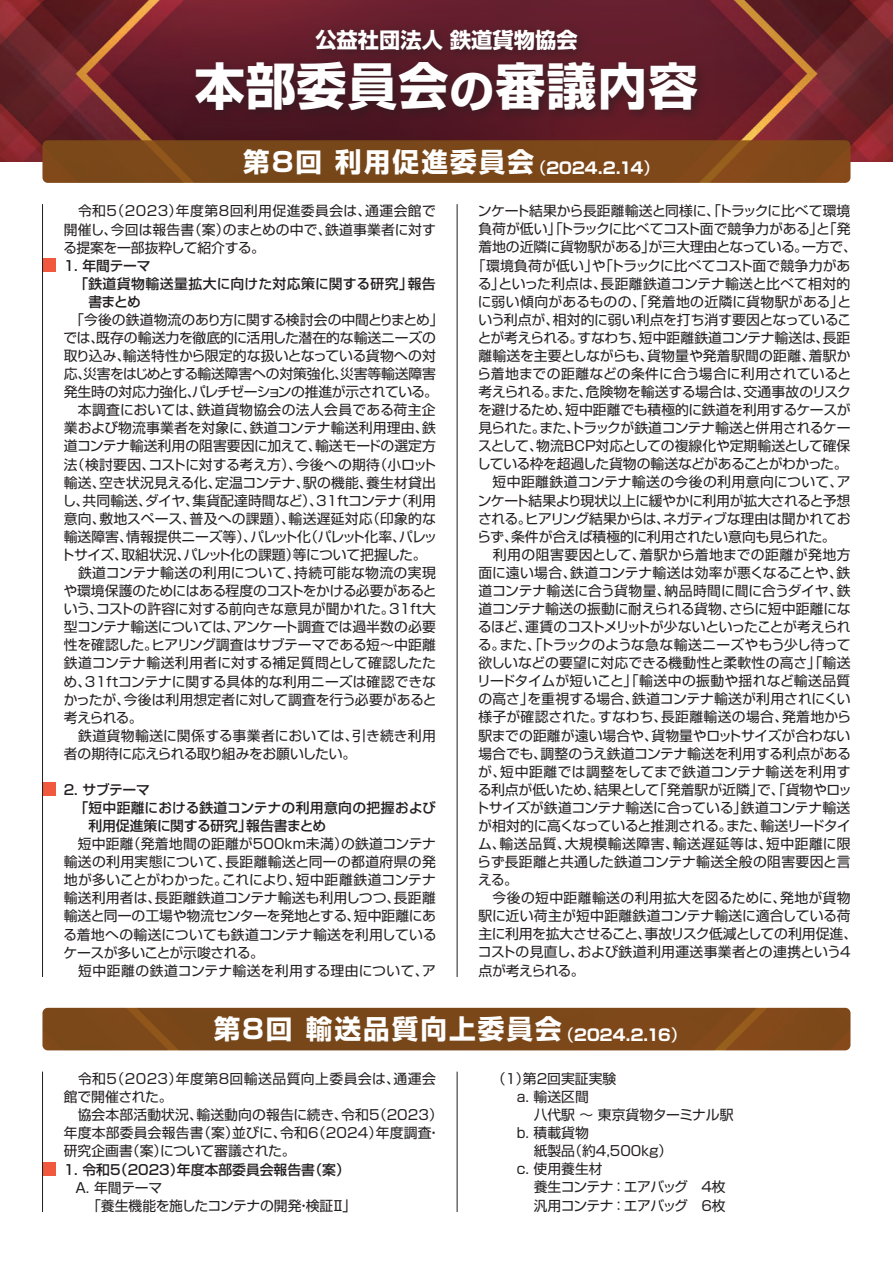
<style>
.page{position:relative;width:893px;height:1263px;background:#fff}
.page>*{position:absolute;margin:0;border:0;box-sizing:border-box;transform-origin:0 0}
.t1{font:700 49.95px "Shin Go Pr 6 N";letter-spacing:.02em;color:#fff}
.t2{font:700 26.55px "Shin Go Pr 6 N";letter-spacing:.08em;color:#fff}
.t3{font:700 21.3px "Shin Go Pr 6 N";color:#fff}
.t4{font:13.8px/18.1px "Shin Go Pr 6 N";color:#231f20}
.t5{font:13.8px "Shin Go Pr 6 N";letter-spacing:-.02em;color:#231f20}
.t6{font:13.8px "Shin Go Pr 6 N";letter-spacing:-.025em;color:#231f20}
.t7{font:13.8px "Shin Go Pr 6 N";letter-spacing:.02em;color:#231f20}
.t8{font:500 13.8px "Shin Go Pr 6 N";color:#231f20}
.t9{font:13.8px "Shin Go Pr 6 N";letter-spacing:-.04em;color:#231f20}
.t10{font:13.8px "Shin Go Pr 6 N";letter-spacing:-.035em;color:#231f20}
.t11{font:13.8px "Shin Go Pr 6 N";letter-spacing:.025em;color:#231f20}
.t12{font:13.8px "Shin Go Pr 6 N";letter-spacing:.03em;color:#231f20}
.t13{font:13.8px/18.1px "Shin Go Pr 6 N";letter-spacing:-.03em;color:#231f20}
.t14{font:13.8px "Shin Go Pr 6 N";letter-spacing:-.045em;color:#231f20}
.t15{font:13.8px "Shin Go Pr 6 N";letter-spacing:.04em;color:#231f20}
.t16{font:13.8px "Shin Go Pr 6 N";letter-spacing:.035em;color:#231f20}
.t17{font:500 13.8px "Shin Go Pr 6 N";letter-spacing:.035em;color:#231f20}
.t18{font:500 13.8px "Shin Go Pr 6 N";letter-spacing:.02em;color:#231f20}
.s1{font-size:45px}
.s2{font-weight:500;font-size:15.9px}
.s3{font-size:15.9px}
</style>
<div class="page">
<img style="left:0;top:0;width:893px;height:162px">
<img style="left:43px;top:140px;width:807px;height:43px">
<div style="left:43px;top:1162px;width:13px;height:14px;background:#f0593e"></div>
<div style="left:43px;top:782px;width:13px;height:14px;background:#f0593e"></div>
<div style="left:43px;top:258px;width:13px;height:14px;background:#f0593e"></div>
<hr style="left:457px;top:204px;width:1px;height:773px;background:#231f20">
<hr style="left:457px;top:1071px;width:1px;height:141px;background:#231f20">
<hr style="left:42px;top:204px;width:1px;height:773px;background:#231f20">
<hr style="left:42px;top:1071px;width:1px;height:141px;background:#231f20">
<div style="left:43px;top:1008px;width:807px;height:42px;background:#7b4819"></div>
<div style="left:190px;top:24px;width:519px;height:98px;background:#231f20;opacity:.6"></div>
<h3 class="t3" style="left:315px;top:23px;width:264px">公益社団法人 鉄道貨物協会</h3>
<h1 class="t1" style="left:195px;top:47px;width:505px">本部委員会<span class="s1">の</span>審議内容</h1>
<h2 class="t2" style="left:243px;top:141px;width:418px">第８回 利用促進委員会<span class="s2">（</span><span class="s3">２０２４.2.14</span><span class="s2">）</span></h2>
<p class="t4" style="left:63px;top:201px;width:374px;text-align:justify">　令和5（2023）年度第8回利用促進委員会は、通運会館で開催し、今回は報告書（案）のまとめの中で、鉄道事業者に対する提案を一部抜粋して紹介する。</p>
<p class="t8" style="left:64px;top:254px;width:88px">1. 年間テーマ</p>
<p class="t17" style="left:64px;top:272px;width:373px">　 「鉄道貨物輸送量拡大に向けた対応策に関する研究」報告</p>
<p class="t8" style="left:88px;top:290px;width:54px">書まとめ</p>
<p class="t4" style="left:61px;top:310px;width:384px">　「今後の鉄道物流のあり方に関する検討会の中間とりまとめ」では、既存の輸送力を徹底的に活用した潜在的な輸送ニーズの取り込み、輸送特性から限定的な扱いとなっている貨物への対応、災害をはじめとする輸送障害への対策強化、災害等輸送障害発生時の対応力強化、パレチゼーションの推進が示されている。　本調査においては、鉄道貨物協会の法人会員である荷主企業および物流事業者を対象に、鉄道コンテナ輸送利用理由、鉄道コンテナ輸送利用の阻害要因に加えて、輸送モードの選定方法（検討要因、コストに対する考え方）、今後への期待（小ロット輸送、空き状況見える化、定温コンテナ、駅の機能、養生材貸出し、共同輸送、ダイヤ、集貨配達時間など）、31ftコンテナ（利用意向、敷地スペース、普及への課題）、輸送遅延対応（印象的な輸送障害、情報提供ニーズ等）、パレット化（パレット化率、パレットサイズ、取組状況、パレット化の課題）等について把握した。　鉄道コンテナ輸送の利用について、持続可能な物流の実現や環境保護のためにはある程度のコストをかける必要があるという、コストの許容に対する前向きな意見が聞かれた。31ft大型コンテナ輸送については、アンケート調査では過半数の必要性を確認した。ヒアリング調査はサブテーマである短〜中距離鉄道コンテナ輸送利用者に対する補足質問として確認したため、31ftコンテナに関する具体的な利用ニーズは確認できなかったが、今後は利用想定者に対して調査を行う必要があると考えられる。<br>　鉄道貨物輸送に関係する事業者においては、引き続き利用者の期待に応えられる取り組みをお願いしたい。</p>
<p class="t8" style="left:64px;top:778px;width:88px">2. サブテーマ</p>
<p class="t18" style="left:64px;top:796px;width:374px">　 「短中距離における鉄道コンテナの利用意向の把握および</p>
<p class="t8" style="left:88px;top:814px;width:240px">利用促進策に関する研究」報告書まとめ</p>
<p class="t4" style="left:63px;top:834px;width:375px">　短中距離（発着地間の距離が500km未満）の鉄道コンテナ輸送の利用実態について、長距離輸送と同一の都道府県の発地が多いことがわかった。これにより、短中距離鉄道コンテナ輸送利用者は、長距離鉄道コンテナ輸送も利用しつつ、長距離輸送と同一の工場や物流センターを発地とする、短中距離にある着地への輸送についても鉄道コンテナ輸送を利用しているケースが多いことが示唆される。<br>　短中距離の鉄道コンテナ輸送を利用する理由について、ア</p>
<p class="t5" style="left:478px;top:200px;width:374px">ンケート結果から長距離輸送と同様に、「トラックに比べて環境</p>
<p class="t4" style="left:478px;top:219px;width:374px">負荷が低い」「トラックに比べてコスト面で競争力がある」と「発</p>
<p class="t4" style="left:478px;top:237px;width:380px">着地の近隣に貨物駅がある」が三大理由となっている。一方で、</p>
<p class="t4" style="left:472px;top:255px;width:380px">「環境負荷が低い」や「トラックに比べてコスト面で競争力があ</p>
<p class="t4" style="left:478px;top:273px;width:374px">る」といった利点は、長距離鉄道コンテナ輸送と比べて相対的</p>
<p class="t11" style="left:478px;top:290px;width:375px">に弱い傾向があるものの、「発着地の近隣に貨物駅がある」と</p>
<p class="t4" style="left:478px;top:309px;width:374px">いう利点が、相対的に弱い利点を打ち消す要因となっているこ</p>
<p class="t4" style="left:478px;top:327px;width:374px">とが考えられる。すなわち、短中距離鉄道コンテナ輸送は、長距</p>
<p class="t7" style="left:478px;top:344px;width:374px">離輸送を主要としながらも、貨物量や発着駅間の距離、着駅か</p>
<p class="t4" style="left:477px;top:364px;width:376px">ら着地までの距離などの条件に合う場合に利用されていると</p>
<p class="t4" style="left:478px;top:382px;width:374px">考えられる。また、危険物を輸送する場合は、交通事故のリスク</p>
<p class="t6" style="left:478px;top:399px;width:374px">を避けるため、短中距離でも積極的に鉄道を利用するケースが</p>
<p class="t10" style="left:478px;top:417px;width:374px">見られた。また、トラックが鉄道コンテナ輸送と併用されるケー</p>
<p class="t4" style="left:478px;top:436px;width:374px">スとして、物流BCP対応としての複線化や定期輸送として確保</p>
<p class="t10" style="left:477px;top:453px;width:372px">している枠を超過した貨物の輸送などがあることがわかった。</p>
<p class="t12" style="left:478px;top:471px;width:374px">　短中距離鉄道コンテナ輸送の今後の利用意向について、ア</p>
<p class="t6" style="left:478px;top:489px;width:374px">ンケート結果より現状以上に緩やかに利用が拡大されると予想</p>
<p class="t5" style="left:478px;top:507px;width:374px">される。ヒアリング結果からは、ネガティブな理由は聞かれてお</p>
<p class="t5" style="left:477px;top:525px;width:360px">らず、条件が合えば積極的に利用されたい意向も見られた。</p>
<p class="t16" style="left:478px;top:543px;width:374px">　利用の阻害要因として、着駅から着地までの距離が発地方</p>
<p class="t4" style="left:478px;top:562px;width:374px">面に遠い場合、鉄道コンテナ輸送は効率が悪くなることや、鉄</p>
<p class="t4" style="left:478px;top:581px;width:374px">道コンテナ輸送に合う貨物量、納品時間に間に合うダイヤ、鉄</p>
<p class="t6" style="left:478px;top:597px;width:374px">道コンテナ輸送の振動に耐えられる貨物、さらに短中距離にな</p>
<p class="t9" style="left:478px;top:615px;width:374px">るほど、運賃のコストメリットが少ないといったことが考えられ</p>
<p class="t5" style="left:478px;top:633px;width:374px">る。また、「トラックのような急な輸送ニーズやもう少し待って</p>
<p class="t4" style="left:478px;top:653px;width:374px">欲しいなどの要望に対応できる機動性と柔軟性の高さ」「輸送</p>
<p class="t4" style="left:477px;top:671px;width:375px">リードタイムが短いこと」「輸送中の振動や揺れなど輸送品質</p>
<p class="t4" style="left:478px;top:689px;width:374px">の高さ」を重視する場合、鉄道コンテナ輸送が利用されにくい</p>
<p class="t11" style="left:478px;top:706px;width:374px">様子が確認された。すなわち、長距離輸送の場合、発着地から</p>
<p class="t4" style="left:478px;top:725px;width:374px">駅までの距離が遠い場合や、貨物量やロットサイズが合わない</p>
<p class="t5" style="left:478px;top:742px;width:374px">場合でも、調整のうえ鉄道コンテナ輸送を利用する利点がある</p>
<p class="t7" style="left:478px;top:760px;width:374px">が、短中距離では調整をしてまで鉄道コンテナ輸送を利用す</p>
<p class="t4" style="left:478px;top:779px;width:376px">る利点が低いため、結果として「発着駅が近隣」で、「貨物やロッ</p>
<p class="t4" style="left:475px;top:797px;width:377px">トサイズが鉄道コンテナ輸送に合っている」鉄道コンテナ輸送</p>
<p class="t14" style="left:478px;top:814px;width:374px">が相対的に高くなっていると推測される。また、輸送リードタイ</p>
<p class="t15" style="left:478px;top:832px;width:374px">ム、輸送品質、大規模輸送障害、輸送遅延等は、短中距離に限</p>
<p class="t7" style="left:477px;top:850px;width:375px">らず長距離と共通した鉄道コンテナ輸送全般の阻害要因と言</p>
<p class="t4" style="left:478px;top:870px;width:41px">える。</p>
<p class="t12" style="left:478px;top:887px;width:374px">　今後の短中距離輸送の利用拡大を図るために、発地が貨物</p>
<p class="t4" style="left:478px;top:906px;width:374px">駅に近い荷主が短中距離鉄道コンテナ輸送に適合している荷</p>
<p class="t6" style="left:478px;top:923px;width:380px">主に利用を拡大させること、事故リスク低減としての利用促進、</p>
<p class="t4" style="left:478px;top:942px;width:374px">コストの見直し、および鉄道利用運送事業者との連携という4</p>
<p class="t13" style="left:478px;top:960px;width:108px">点が考えられる。</p>
<h2 class="t2" style="left:214px;top:1008px;width:475px">第８回 輸送品質向上委員会<span class="s2">（</span><span class="s3">２０２４．２．１６</span><span class="s2">）</span></h2>
<p class="t4" style="left:64px;top:1069px;width:381px">　令和5（2023）年度第8回輸送品質向上委員会は、通運会館で開催された。<br>　協会本部活動状況、輸送動向の報告に続き、令和5（2023）年度本部委員会報告書（案）並びに、令和6（2024）年度調査・研究企画書（案）について審議された。</p>
<p class="t8" style="left:64px;top:1158px;width:288px">1. 令和5（2023）年度本部委員会報告書（案）</p>
<p class="t13" style="left:87px;top:1177px;width:271px;text-indent:-12px">A. 年間テーマ<br>「養生機能を施したコンテナの開発・検証Ⅱ」</p>
<p class="t4" style="left:492px;top:1069px;width:126px;text-align:center">（1）第2回実証実験a. 輸送区間</p>
<p class="t4" style="left:534px;top:1105px;width:201px">八代駅 〜 東京貨物ターミナル駅</p>
<p class="t4" style="left:517px;top:1123px;width:74px">b. 積載貨物</p>
<p class="t4" style="left:534px;top:1141px;width:140px">紙製品（約4,500kg）</p>
<p class="t4" style="left:517px;top:1159px;width:87px">c. 使用養生材</p>
<p class="t9" style="left:534px;top:1176px;width:194px">養生コンテナ：エアバッグ　4枚</p>
<p class="t9" style="left:534px;top:1194px;width:194px">汎用コンテナ：エアバッグ　6枚</p>
</div>
